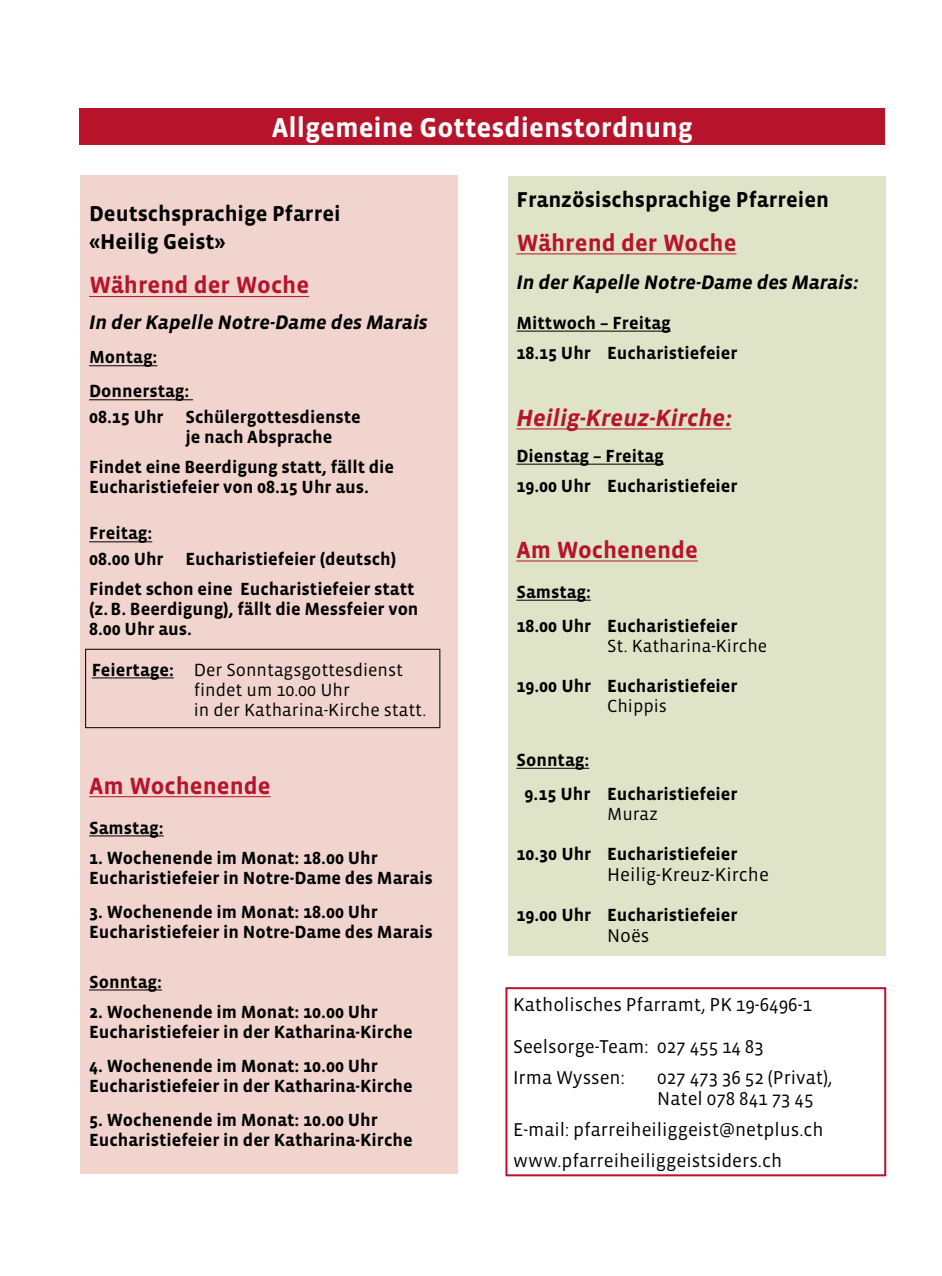
<style>
.page{position:relative;width:942px;height:1276px;background:#fff}
.page>*{position:absolute;margin:0;border:0;box-sizing:border-box;transform-origin:0 0}
.t1{font:700 28px "Vista Sans";color:#fff}
.t2{font:700 24px "Vista Sans";color:#b7142c}
.t3{font:italic 700 24px "Vista Sans";color:#b7142c}
.t4{font:700 22px/28px "Vista Sans";color:#000}
.t5{font:italic 700 20px "Vista Sans";letter-spacing:-.005em;color:#000}
.t6{font:19px/31px "Vista Sans";color:#000}
.t7{font:700 18px/20px "Vista Sans";color:#000}
.t8{font:18px/20px "Vista Sans";color:#000}
.s1{font-weight:700}
</style>
<div class="page">
<div style="left:79px;top:108px;width:805px;height:37px;background:#b7142c"></div>
<div style="left:81px;top:176px;width:377px;height:998px;background:#f0d4cd"></div>
<hr style="left:89px;top:296px;width:220px;height:1px;background:#b7142c">
<hr style="left:89px;top:365px;width:68px;height:1px;background:#000">
<hr style="left:89px;top:399px;width:104px;height:1px;background:#000">
<hr style="left:89px;top:541px;width:63px;height:1px;background:#000">
<hr style="left:89px;top:796px;width:181px;height:1px;background:#b7142c">
<hr style="left:89px;top:835px;width:75px;height:1px;background:#000">
<hr style="left:89px;top:989px;width:73px;height:1px;background:#000">
<div style="left:507px;top:176px;width:377px;height:779px;background:#dfe4c8"></div>
<hr style="left:516px;top:253px;width:220px;height:1px;background:#b7142c">
<hr style="left:516px;top:331px;width:154px;height:1px;background:#000">
<hr style="left:516px;top:428px;width:215px;height:1px;background:#b7142c">
<hr style="left:516px;top:464px;width:147px;height:1px;background:#000">
<hr style="left:516px;top:560px;width:181px;height:1px;background:#b7142c">
<hr style="left:516px;top:600px;width:74px;height:1px;background:#000">
<hr style="left:516px;top:768px;width:73px;height:1px;background:#000">
<hr style="left:92px;top:677px;width:82px;height:1px;background:#000">
<div style="left:85px;top:649px;width:355px;height:79px;border:1px solid #000"></div>
<div style="left:505px;top:987px;width:380px;height:189px;border:2px solid #b7142c"></div>
<h1 class="t1" style="left:272px;top:113px;width:422px">Allgemeine Gottesdienstordnung</h1>
<p class="t4" style="left:89px;top:200px;width:253px">Deutschsprachige Pfarrei «Heilig Geist»</p>
<h2 class="t2" style="left:89px;top:273px;width:221px">Während der Woche</h2>
<p class="t5" style="left:89px;top:312px;width:340px">In der Kapelle Notre-Dame des Marais</p>
<p class="t7" style="left:89px;top:341px;width:102px;line-height:34px">Montag:<br>Donnerstag:</p>
<p class="t7" style="left:185px;top:408px;width:177px;text-indent:-96px">08.15 Uhr Schülergottesdienste je nach Absprache</p>
<p class="t7" style="left:89px;top:458px;width:306px">Findet eine Beerdigung statt, fällt die<br>Eucharistiefeier von 08.15 Uhr aus.</p>
<p class="t7" style="left:89px;top:521px;width:308px;line-height:26px">Freitag:<br>08.00 Uhr Eucharistiefeier (deutsch)</p>
<p class="t7" style="left:89px;top:580px;width:331px">Findet schon eine Eucharistiefeier statt (z.B. Beerdigung), fällt die Messfeier von<br>8.00 Uhr aus.</p>
<p class="t8" style="left:194px;top:660px;width:234px;text-indent:-102px"><span class="s1">Feiertage:</span> Der Sonntagsgottesdienst findet um 10.00 Uhr<br>in der Katharina-Kirche statt.</p>
<h2 class="t2" style="left:89px;top:773px;width:183px">Am Wochenende</h2>
<p class="t7" style="left:89px;top:818px;width:76px">Samstag:</p>
<p class="t7" style="left:89px;top:848px;width:345px">1. Wochenende im Monat: 18.00 Uhr<br>Eucharistiefeier in Notre-Dame des Marais</p>
<p class="t7" style="left:89px;top:902px;width:345px">3. Wochenende im Monat: 18.00 Uhr<br>Eucharistiefeier in Notre-Dame des Marais</p>
<p class="t7" style="left:89px;top:972px;width:74px">Sonntag:</p>
<p class="t7" style="left:89px;top:1002px;width:325px">2. Wochenende im Monat: 10.00 Uhr<br>Eucharistiefeier in der Katharina-Kirche</p>
<p class="t7" style="left:89px;top:1056px;width:325px">4. Wochenende im Monat: 10.00 Uhr<br>Eucharistiefeier in der Katharina-Kirche</p>
<p class="t7" style="left:89px;top:1110px;width:325px">5. Wochenende im Monat: 10.00 Uhr<br>Eucharistiefeier in der Katharina-Kirche</p>
<p class="t4" style="left:516px;top:186px;width:314px">Französischsprachige Pfarreien</p>
<h2 class="t2" style="left:516px;top:230px;width:221px">Während der Woche</h2>
<p class="t5" style="left:516px;top:272px;width:343px">In der Kapelle Notre-Dame des Marais:</p>
<p class="t7" style="left:516px;top:308px;width:223px;line-height:30px">Mittwoch – Freitag<br>18.15 Uhr Eucharistiefeier</p>
<h2 class="t3" style="left:516px;top:405px;width:216px">Heilig-Kreuz-Kirche:</h2>
<p class="t7" style="left:516px;top:441px;width:223px;line-height:30px">Dienstag – Freitag<br>19.00 Uhr Eucharistiefeier</p>
<h2 class="t2" style="left:516px;top:537px;width:183px">Am Wochenende</h2>
<p class="t7" style="left:516px;top:575px;width:223px;line-height:34px">Samstag:<br>18.00 Uhr Eucharistiefeier</p>
<p class="t8" style="left:607px;top:636px;width:161px">St. Katharina-Kirche</p>
<p class="t7" style="left:516px;top:676px;width:223px">19.00 Uhr Eucharistiefeier</p>
<p class="t8" style="left:607px;top:696px;width:61px">Chippis</p>
<p class="t7" style="left:524px;top:743px;width:215px;line-height:34px;text-indent:-8px">Sonntag:<br>9.15 Uhr Eucharistiefeier</p>
<p class="t8" style="left:607px;top:804px;width:52px">Muraz</p>
<p class="t7" style="left:516px;top:844px;width:223px">10.30 Uhr Eucharistiefeier</p>
<p class="t6" style="left:607px;top:859px;width:163px">Heilig-Kreuz-Kirche</p>
<p class="t7" style="left:516px;top:905px;width:223px">19.00 Uhr Eucharistiefeier</p>
<p class="t6" style="left:607px;top:920px;width:44px">Noës</p>
<p class="t6" style="left:513px;top:989px;width:300px">Katholisches Pfarramt, PK 19-6496-1</p>
<p class="t6" style="left:513px;top:1031px;width:252px">Seelsorge-Team: 027 455 14 83<br>Irma Wyssen:</p>
<p class="t6" style="left:657px;top:1067px;width:176px;line-height:21px">027 473 36 52 (Privat),<br>Natel 078 841 73 45</p>
<p class="t6" style="left:513px;top:1114px;width:312px">E-mail: pfarreiheiliggeist@netplus.ch www.pfarreiheiliggeistsiders.ch</p>
</div>
